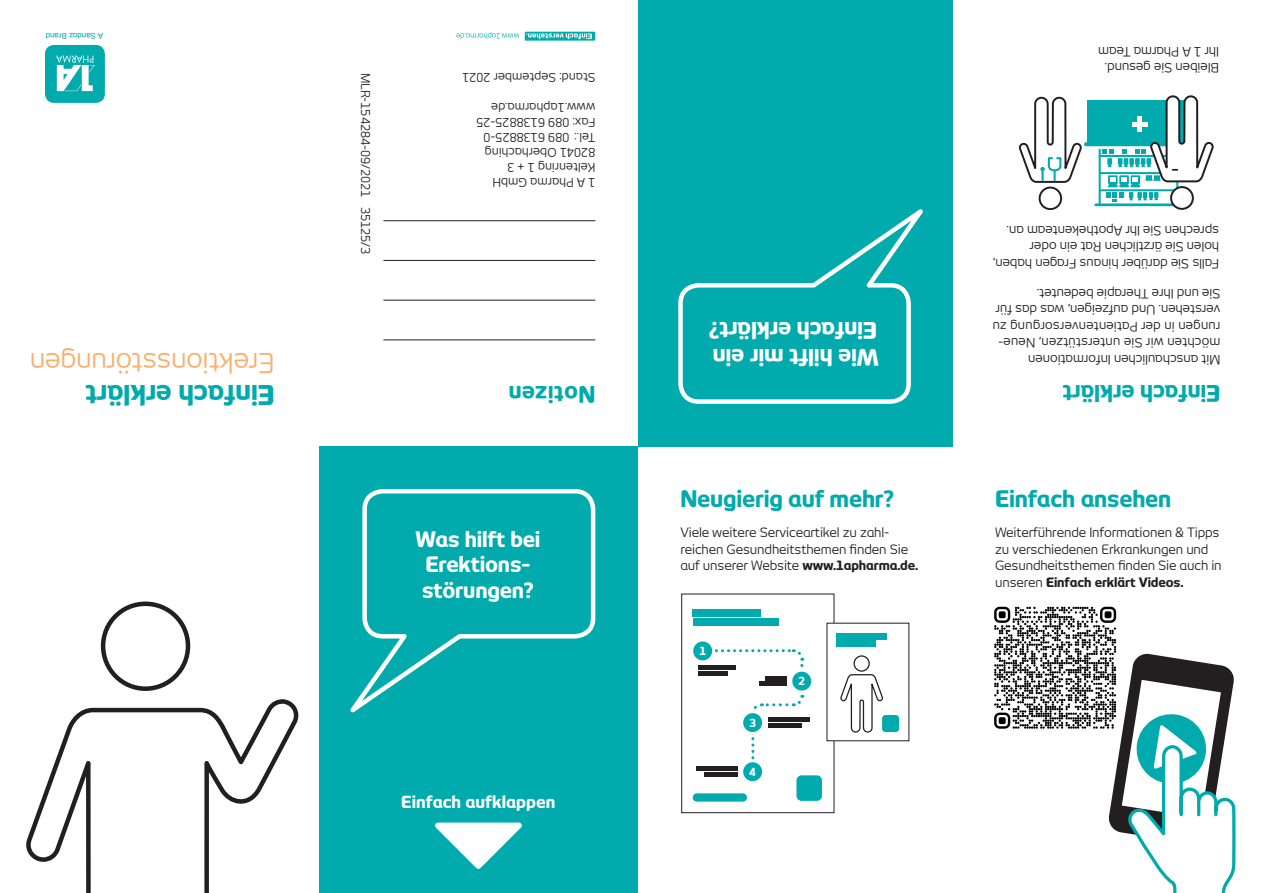
<style>
.page{position:relative;width:1263px;height:893px;background:#fff}
.page>*{position:absolute;margin:0;border:0;box-sizing:border-box;transform-origin:0 0}
.t1{font:27px "A Pharma";letter-spacing:-.015em;color:#faaf6c}
.t2{font:800 27px "A Pharma";letter-spacing:-.01em;color:#00aaad}
.t3{font:800 22.5px "A Pharma";letter-spacing:-.01em;color:#00aaad}
.t4{font:800 22.5px/27px "A Pharma";letter-spacing:-.01em;color:#fff}
.t5{font:800 22.5px "A Pharma";letter-spacing:.01em;color:#00aaad}
.t6{font:800 21px/25.5px "A Pharma";letter-spacing:-.01em;color:#fff;text-align:center}
.t7{font:800 16.5px "A Pharma";color:#fff}
.t8{font:12.75px/16.5px "A Pharma";letter-spacing:-.01em;color:#231f20}
.t9{font:12px/15px "A Pharma";color:#231f20}
.t10{font:800 11.1px "A Pharma";color:#fff}
.t11{font:7.95px "Arial";color:#00a5a7}
.s1{font-weight:800}
</style>
<div class="page">
<div style="left:638px;top:0;width:314px;height:446px;background:#00aaad"></div>
<svg style="left:678px;top:209px;width:245px;height:195px"></svg>
<div style="left:319px;top:446px;width:319px;height:447px;background:#00aaad"></div>
<svg style="left:26px;top:699px;width:272px;height:194px"></svg>
<div style="left:101px;top:601px;width:89px;height:90px;border:4px solid #231f20;border-radius:50%"></div>
<svg style="left:435px;top:822px;width:87px;height:47px"></svg>
<svg style="left:350px;top:489px;width:246px;height:224px"></svg>
<div style="left:45px;top:45px;width:60px;height:58px;background:#00aaad;border-radius:9px"></div>
<svg style="left:56px;top:55px;width:39px;height:36px"></svg>
<svg style="left:994px;top:607px;width:242px;height:286px"></svg>
<div style="left:681px;top:594px;width:153px;height:219px;border:1px solid #231f20"></div>
<div style="left:796px;top:775px;width:26px;height:26px;background:#00aaad;border-radius:5px"></div>
<div style="left:693px;top:793px;width:54px;height:9px;background:#00aaad;border-radius:4px"></div>
<div style="left:693px;top:618px;width:86px;height:8px;background:#00aaad"></div>
<div style="left:693px;top:609px;width:68px;height:7px;background:#00aaad"></div>
<div style="left:827px;top:623px;width:82px;height:118px;background:#fff"></div>
<div style="left:882px;top:715px;width:17px;height:17px;background:#00aaad;border-radius:3px"></div>
<div style="left:836px;top:633px;width:50px;height:6px;background:#00aaad"></div>
<div style="left:836px;top:641px;width:40px;height:6px;background:#00aaad"></div>
<svg style="left:841px;top:209px;width:42px;height:533px"></svg>
<div style="left:698px;top:665px;width:38px;height:5px;background:#231f20"></div>
<hr style="left:698px;top:671px;width:30px;height:4px;background:#231f20">
<hr style="left:768px;top:718px;width:42px;height:4px;background:#231f20">
<hr style="left:696px;top:767px;width:42px;height:4px;background:#231f20">
<div style="left:705px;top:772px;width:33px;height:5px;background:#231f20"></div>
<svg style="left:710px;top:649px;width:95px;height:111px"></svg>
<div style="left:692px;top:641px;width:21px;height:20px;background:#00aaad;border-radius:50%"></div>
<div style="left:691px;top:640px;width:23px;height:22px;border:2px solid #fff;border-radius:50%"></div>
<div style="left:791px;top:671px;width:21px;height:20px;background:#00aaad;border-radius:50%"></div>
<div style="left:790px;top:670px;width:23px;height:22px;border:2px solid #fff;border-radius:50%"></div>
<div style="left:742px;top:712px;width:21px;height:21px;background:#00aaad;border-radius:50%"></div>
<div style="left:741px;top:711px;width:23px;height:23px;border:2px solid #fff;border-radius:50%"></div>
<div style="left:742px;top:761px;width:21px;height:21px;background:#00aaad;border-radius:50%"></div>
<div style="left:741px;top:760px;width:23px;height:23px;border:2px solid #fff;border-radius:50%"></div>
<svg style="left:1019px;top:96px;width:62px;height:115px"></svg>
<div style="left:1088px;top:100px;width:104px;height:44px;background:#00aaad"></div>
<hr style="left:1086px;top:142px;width:104px;height:4px;background:#00aaad">
<hr style="left:1099px;top:149px;width:2px;height:56px;background:#00aaad">
<hr style="left:1096px;top:203px;width:85px;height:3px;background:#00aaad">
<hr style="left:1100px;top:189px;width:77px;height:2px;background:#00aaad">
<hr style="left:1100px;top:172px;width:77px;height:2px;background:#00aaad">
<hr style="left:1100px;top:155px;width:77px;height:2px;background:#00aaad">
<svg style="left:1102px;top:95px;width:111px;height:115px"></svg>
<div style="left:1137px;top:116px;width:5px;height:16px;background:#fff"></div>
<hr style="left:1132px;top:122px;width:15px;height:4px;background:#fff">
<hr style="left:383px;top:220px;width:212px;height:1px;background:#231f20">
<hr style="left:383px;top:300px;width:212px;height:1px;background:#231f20">
<hr style="left:383px;top:260px;width:212px;height:1px;background:#231f20">
<hr style="left:383px;top:340px;width:212px;height:1px;background:#231f20">
<svg style="left:456px;top:32px;width:63px;height:7px"></svg>
<div style="left:525px;top:32px;width:70px;height:9px;background:#00aaad"></div>
<svg style="left:526px;top:33px;width:66px;height:6px"></svg>
<p class="t11" style="left:103px;top:41px;width:59px;rotate:-180deg">A Sandoz Brand</p>
<h1 class="t1" style="left:275px;top:379px;width:247px;rotate:-180deg">Erektionsstörungen</h1>
<h1 class="t2" style="left:275px;top:413px;width:191px;rotate:-180deg">Einfach erklärt</h1>
<p class="t9" style="left:373px;top:73px;width:183px;rotate:90deg">MLR-154284-09/2021 35125/3</p>
<p class="t9" style="left:595px;top:85px;width:135px;rotate:-180deg">Stand: September 2021</p>
<p class="t9" style="left:595px;top:190px;width:120px;rotate:-180deg">1 A Pharma GmbH<br>Keltenring 1 + 3<br>82041 Oberhaching<br>Tel.: 089 6138825-0<br>Fax: 089 6138825-25 www.1apharma.de</p>
<h2 class="t5" style="left:595px;top:409px;width:88px;rotate:-180deg">Notizen</h2>
<h3 class="t6" style="left:415px;top:525px;width:126px">Was hilft bei<br>Erektions&shy;störungen?</h3>
<p class="t7" style="left:401px;top:791px;width:156px">Einfach aufklappen</p>
<h2 class="t4" style="left:879px;top:371px;width:172px;rotate:-180deg">Wie hilft mir ein<br>Einfach erklärt?</h2>
<h2 class="t3" style="left:680px;top:484px;width:215px">Neugierig auf mehr?</h2>
<p class="t8" style="left:680px;top:524px;width:239px">Viele weitere Serviceartikel zu zahl&shy;reichen Gesundheitsthemen finden Sie auf unserer Website <span class="s1">www.1apharma.de.</span></p>
<p class="t10" style="left:699px;top:644px;width:8px">1</p>
<p class="t10" style="left:749px;top:715px;width:8px">3</p>
<p class="t10" style="left:749px;top:764px;width:8px">4</p>
<p class="t10" style="left:798px;top:674px;width:8px">2</p>
<p class="t8" style="left:1219px;top:76px;width:122px;rotate:-180deg">Bleiben Sie gesund.<br>Ihr 1 A Pharma Team</p>
<p class="t8" style="left:1219px;top:272px;width:228px;rotate:-180deg">Falls Sie darüber hinaus Fragen haben, holen Sie ärztlichen Rat ein oder sprechen Sie Ihr Apothekenteam an.</p>
<p class="t8" style="left:1220px;top:368px;width:229px;rotate:-180deg">Mit anschaulichen Informationen möchten wir Sie unterstützen, Neue&shy;rungen in der Patientenversorgung zu verstehen. Und aufzeigen, was das für Sie und Ihre Therapie bedeutet.</p>
<h2 class="t3" style="left:1220px;top:408px;width:160px;rotate:-180deg">Einfach erklärt</h2>
<h2 class="t3" style="left:995px;top:484px;width:178px">Einfach ansehen</h2>
<p class="t8" style="left:995px;top:524px;width:228px">Weiterführende Informationen &amp; Tipps zu verschiedenen Erkrankungen und Gesundheitsthemen finden Sie auch in unseren <span class="s1">Einfach erklärt Videos.</span></p>
</div>
